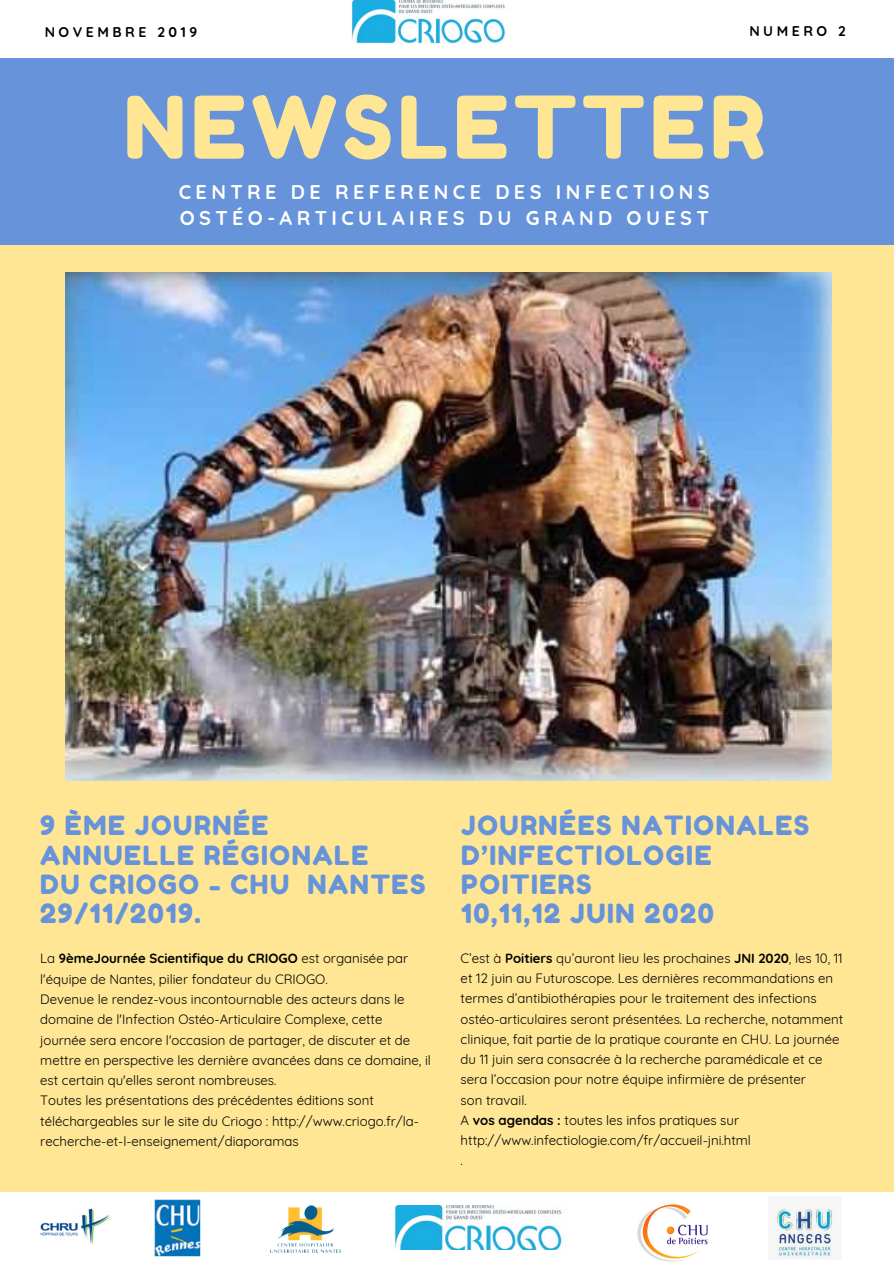
<style>
.page{position:relative;width:894px;height:1264px;background:#fff}
.page>*{position:absolute;margin:0;border:0;box-sizing:border-box;transform-origin:0 0}
.t1{font:86.1px "Fredoka One";letter-spacing:.06em;color:#ffe695}
.t2{font:26.55px/29.2px "Fredoka One";letter-spacing:.06em;color:#6693da}
.t3{font:700 19.8px/26px "Quicksand";letter-spacing:.22em;color:#fff}
.t4{font:700 14.1px "Quicksand";letter-spacing:.25em;color:#000}
.t5{font:13.2px/20.2px "Quicksand";color:#000}
.s1{font-weight:700}
</style>
<div class="page">
<div style="left:0;top:0;width:893px;height:1263px;background:#ffe695"></div>
<div style="left:0;top:0;width:893px;height:244px;background:#6693da"></div>
<img style="left:66px;top:273px;width:765px;height:508px">
<div style="left:0;top:1191px;width:893px;height:72px;background:#fff"></div>
<img style="left:40px;top:1208px;width:70px;height:37px">
<img style="left:154px;top:1199px;width:47px;height:57px">
<img style="left:270px;top:1205px;width:70px;height:48px">
<img style="left:637px;top:1204px;width:71px;height:58px">
<div style="left:0;top:0;width:893px;height:57px;background:#fff"></div>
<img style="left:352px;top:0;width:156px;height:44px">
<img style="left:394px;top:1205px;width:171px;height:44px">
<img style="left:774px;top:1207px;width:60px;height:52px">
<p class="t4" style="left:45px;top:23px;width:154px">NOVEMBRE 2019</p>
<p class="t4" style="left:749px;top:22px;width:98px">NUMERO 2</p>
<h1 class="t1" style="left:124px;top:75px;width:642px">NEWSLETTER</h1>
<h3 class="t3" style="left:179px;top:178px;width:532px">CENTRE DE REFERENCE DES INFECTIONS<br>OSTÉO-ARTICULAIRES DU GRAND OUEST</h3>
<h2 class="t2" style="left:40px;top:811px;width:386px">9 ÈME JOURNÉE<br>ANNUELLE RÉGIONALE<br>DU CRIOGO - CHU NANTES<br>29/11/2019.</h2>
<p class="t5" style="left:40px;top:948px;width:392px">La <span class="s1">9èmeJournée Scientifique du CRIOGO</span> est organisée par l'équipe de Nantes, pilier fondateur du CRIOGO.<br>Devenue le rendez-vous incontournable des acteurs dans le domaine de l'Infection Ostéo-Articulaire Complexe, cette journée sera encore l'occasion de partager, de discuter et de mettre en perspective les dernière avancées dans ce domaine, il est certain qu'elles seront nombreuses.<br>Toutes les présentations des précédentes éditions sont téléchargeables sur le site du Criogo : http://www.criogo.fr/la&shy;recherche-et-l-enseignement/diaporamas</p>
<h2 class="t2" style="left:461px;top:811px;width:349px">JOURNÉES NATIONALES<br>D’INFECTIOLOGIE<br>POITIERS<br>10,11,12 JUIN 2020</h2>
<p class="t5" style="left:460px;top:947px;width:384px">C’est à <span class="s1">Poitiers</span> qu’auront lieu les prochaines <span class="s1">JNI 2020</span>, les 10, 11 et 12 juin au Futuroscope. Les dernières recommandations en termes d’antibiothérapies pour le traitement des infections ostéo-articulaires seront présentées. La recherche, notamment clinique, fait partie de la pratique courante en CHU. La journée du 11 juin sera consacrée à la recherche paramédicale et ce sera l’occasion pour notre équipe infirmière de présenter<br>son travail.<br>A <span class="s1">vos agendas :</span> toutes les infos pratiques sur http://www.infectiologie.com/fr/accueil-jni.html<br>.</p>
</div>
